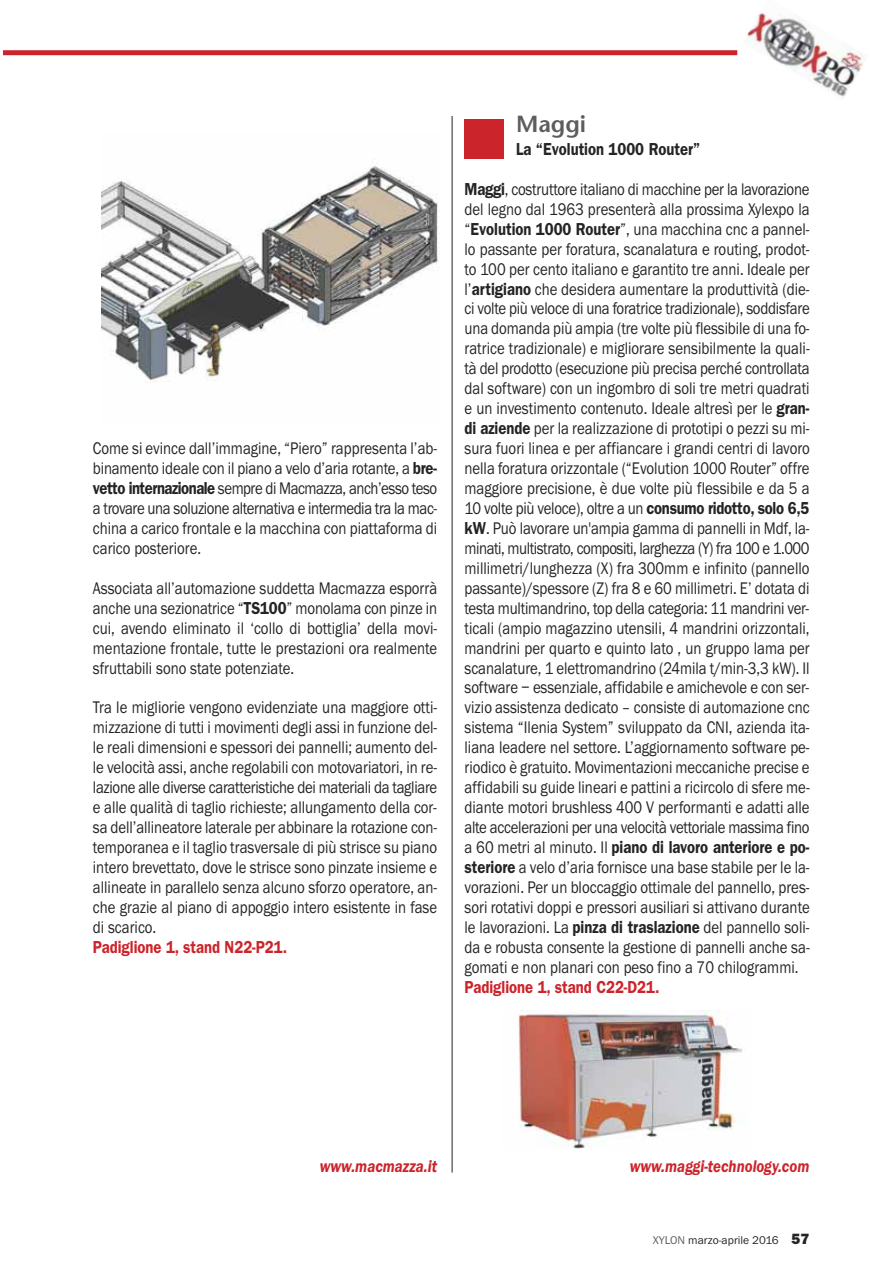
<style>
.page{position:relative;width:893px;height:1263px;background:#fff}
.page>*{position:absolute;margin:0;border:0;box-sizing:border-box;transform-origin:0 0}
.t1{font:600 23.25px "Stone Sans";color:#5d5d5d}
.t2{font:17.4px/20px "Franklin Gothic";color:#242425;text-align:justify;scale:.85 1}
.t3{font:italic 600 17.4px "Franklin Gothic";color:#cc242b;scale:.85 1}
.t4{font:600 17.4px "Franklin Gothic";color:#242425;scale:.85 1}
.t5{font:11.7px "Franklin Gothic";color:#242425}
.s1{font-weight:600}
.s2{font-weight:600;color:#cc242b}
.s3{color:#5d5d5d}
.s4{font-weight:800;font-size:15px}
</style>
<div class="page">
<div style="left:3px;top:50px;width:734px;height:5px;background:#cc242b"></div>
<img style="left:744px;top:13px;width:124px;height:84px">
<img style="left:102px;top:165px;width:337px;height:218px">
<div style="left:464px;top:119px;width:39px;height:39px;background:#cc242b"></div>
<img style="left:518px;top:1010px;width:225px;height:139px">
<hr style="left:452px;top:116px;width:1px;height:1057px;background:#242425">
<p class="t2" style="left:93px;top:440px;width:406px">Come si evince dall’immagine, “Piero” rappresenta l’ab&shy;binamento ideale con il piano a velo d’aria rotante, a <span class="s1">bre&shy;vetto internazionale</span> sempre di Macmazza, anch’esso teso a trovare una soluzione alternativa e intermedia tra la mac&shy;china a carico frontale e la macchina con piattaforma di carico posteriore.</p>
<p class="t2" style="left:93px;top:579px;width:406px">Associata all’automazione suddetta Macmazza esporrà anche una sezionatrice “<span class="s1">TS100</span>” monolama con pinze in cui, avendo eliminato il ‘collo di bottiglia’ della movi&shy;mentazione frontale, tutte le prestazioni ora realmente sfruttabili sono state potenziate.</p>
<p class="t2" style="left:93px;top:699px;width:406px;text-align:left">Tra le migliorie vengono evidenziate una maggiore otti&shy;mizzazione di tutti i movimenti degli assi in funzione del&shy;le reali dimensioni e spessori dei pannelli; aumento del&shy;le velocità assi, anche regolabili con motovariatori, in re&shy;lazione alle diverse caratteristiche dei materiali da tagliare e alle qualità di taglio richieste; allungamento della cor&shy;sa dell’allineatore laterale per abbinare la rotazione con&shy;temporanea e il taglio trasversale di più strisce su piano intero brevettato, dove le strisce sono pinzate insieme e allineate in parallelo senza alcuno sforzo operatore, an&shy;che grazie al piano di appoggio intero esistente in fase di scarico.<br><span class="s2">Padiglione 1, stand N22-P21.</span></p>
<p class="t1" style="left:516px;top:115px;width:72px">Maggi</p>
<p class="t4" style="left:516px;top:143px;width:218px">La “Evolution 1000 Router”</p>
<p class="t2" style="left:464px;top:180px;width:407px;text-align:left"><span class="s1">Maggi</span>, costruttore italiano di macchine per la lavorazione del legno dal 1963 presenterà alla prossima Xylexpo la “<span class="s1">Evolution 1000 Router</span>”, una macchina cnc a pannel&shy;lo passante per foratura, scanalatura e routing, prodot&shy;to 100 per cento italiano e garantito tre anni. Ideale per l’<span class="s1">artigiano</span> che desidera aumentare la produttività (die&shy;ci volte più veloce di una foratrice tradizionale), soddisfare una domanda più ampia (tre volte più flessibile di una fo&shy;ratrice tradizionale) e migliorare sensibilmente la quali&shy;tà del prodotto (esecuzione più precisa perché controllata dal software) con un ingombro di soli tre metri quadrati e un investimento contenuto. Ideale altresì per le <span class="s1">gran&shy;di aziende</span> per la realizzazione di prototipi o pezzi su mi&shy;sura fuori linea e per affiancare i grandi centri di lavoro nella foratura orizzontale (“Evolution 1000 Router” offre maggiore precisione, è due volte più flessibile e da 5 a 10 volte più veloce), oltre a un <span class="s1">consumo ridotto, solo 6,5 kW</span>. Può lavorare un'ampia gamma di pannelli in Mdf, la&shy;minati, multistrato, compositi, larghezza (Y) fra 100 e 1.000 millimetri/lunghezza (X) fra 300mm e infinito (pannello passante)/spessore (Z) fra 8 e 60 millimetri. E’ dotata di testa multimandrino, top della categoria: 11 mandrini ver&shy;ticali (ampio magazzino utensili, 4 mandrini orizzontali, mandrini per quarto e quinto lato , un gruppo lama per scanalature, 1 elettromandrino (24mila t/min-3,3 kW). Il software − essenziale, affidabile e amichevole e con ser&shy;vizio assistenza dedicato – consiste di automazione cnc sistema “Ilenia System” sviluppato da CNI, azienda ita&shy;liana leadere nel settore. L’aggiornamento software pe&shy;riodico è gratuito. Movimentazioni meccaniche precise e affidabili su guide lineari e pattini a ricircolo di sfere me&shy;diante motori brushless 400 V performanti e adatti alle alte accelerazioni per una velocità vettoriale massima fino a 60 metri al minuto. Il <span class="s1">piano di lavoro anteriore e po&shy;steriore</span> a velo d’aria fornisce una base stabile per le la&shy;vorazioni. Per un bloccaggio ottimale del pannello, pres&shy;sori rotativi doppi e pressori ausiliari si attivano durante le lavorazioni. La <span class="s1">pinza di traslazione</span> del pannello soli&shy;da e robusta consente la gestione di pannelli anche sa&shy;gomati e non planari con peso fino a 70 chilogrammi.<br><span class="s2">Padiglione 1, stand C22-D21.</span></p>
<p class="t3" style="left:320px;top:1161px;width:139px">www.macmazza.it</p>
<p class="t3" style="left:630px;top:1161px;width:213px">www.maggi-technology.com</p>
<p class="t5" style="left:653px;top:1235px;width:158px"><span class="s3">XYLON</span> marzo-aprile 2016 <span class="s4">57</span></p>
</div>
